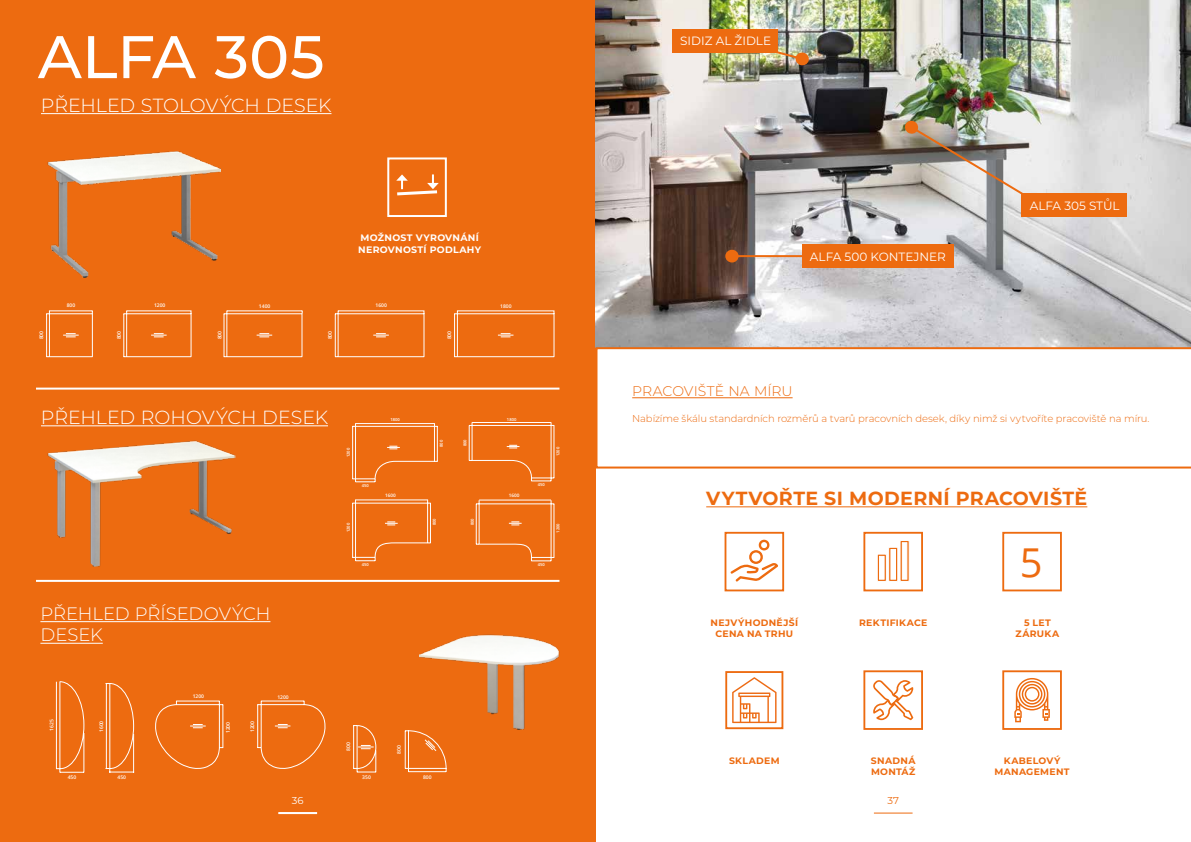
<style>
.page{position:relative;width:1191px;height:842px;background:#fff}
.page>*{position:absolute;margin:0;border:0;box-sizing:border-box;transform-origin:0 0}
.t1{font:500 60px "Montserrat";color:#fff}
.t2{font:39.8px "Open Sans";color:#ed6b10}
.t3{font:300 19px "Montserrat";letter-spacing:-.005em;color:#fff}
.t4{font:700 19px "Montserrat";letter-spacing:.02em;color:#ed6b10}
.t5{font:300 18px/21.6px "Montserrat";color:#fff}
.t6{font:300 14px "Montserrat";color:#ed6b10}
.t7{font:12px "Montserrat";color:#fff}
.t8{font:300 10px "Montserrat";letter-spacing:-.01em;color:#ed6b10}
.t9{font:10px "Montserrat";color:#fff}
.t10{font:10px "Montserrat";color:#ed6b10}
.t11{font:700 9.4px/11.3px "Montserrat";letter-spacing:.03em;color:#fff}
.t12{font:700 9.3px/11.2px "Montserrat";letter-spacing:.035em;color:#ed6b10;text-align:center}
.t13{font:600 5px "Open Sans";color:#fff}
.t14{font:600 4.7px "Open Sans";color:#fff}
.t15{font:600 4.1px "Open Sans";color:#fff}
</style>
<div class="page">
<hr style="left:874px;top:812px;width:38px;height:1px;background:#ed6b10">
<div style="left:0;top:0;width:595px;height:842px;background:#ed6b10"></div>
<img style="left:595px;top:0;width:596px;height:347px">
<svg style="left:595px;top:347px;width:596px;height:121px"></svg>
<hr style="left:278px;top:812px;width:39px;height:2px;background:#fff">
<img style="left:47px;top:151px;width:174px;height:127px">
<hr style="left:41px;top:113px;width:290px;height:1px;background:#fff">
<hr style="left:41px;top:425px;width:287px;height:1px;background:#fff">
<hr style="left:40px;top:621px;width:230px;height:1px;background:#fff">
<hr style="left:40px;top:643px;width:63px;height:1px;background:#fff">
<svg style="left:46px;top:310px;width:47px;height:48px"></svg>
<svg style="left:454px;top:310px;width:101px;height:48px"></svg>
<svg style="left:334px;top:310px;width:91px;height:48px"></svg>
<svg style="left:123px;top:310px;width:69px;height:48px"></svg>
<svg style="left:223px;top:310px;width:80px;height:48px"></svg>
<img style="left:47px;top:441px;width:189px;height:126px">
<img style="left:420px;top:634px;width:139px;height:96px">
<hr style="left:706px;top:506px;width:381px;height:1px;background:#ed6b10">
<div style="left:1002px;top:532px;width:59px;height:59px;background:#fff;border:2px solid #ed6b10"></div>
<div style="left:1002px;top:670px;width:59px;height:60px;background:#fff;border:2px solid #ed6b10"></div>
<svg style="left:1014px;top:678px;width:35px;height:44px"></svg>
<div style="left:863px;top:670px;width:60px;height:60px;background:#fff;border:2px solid #ed6b10"></div>
<svg style="left:873px;top:680px;width:40px;height:40px"></svg>
<div style="left:863px;top:532px;width:60px;height:59px;background:#fff;border:2px solid #ed6b10"></div>
<svg style="left:877px;top:541px;width:32px;height:41px"></svg>
<div style="left:724px;top:532px;width:60px;height:59px;background:#fff;border:2px solid #ed6b10"></div>
<svg style="left:730px;top:540px;width:48px;height:41px"></svg>
<svg style="left:732px;top:677px;width:44px;height:46px"></svg>
<div style="left:725px;top:671px;width:58px;height:58px;border:2px solid #ed6b10"></div>
<hr style="left:632px;top:397px;width:160px;height:1px;background:#ed6b10">
<svg style="left:739px;top:40px;width:70px;height:26px"></svg>
<div style="left:673px;top:29px;width:105px;height:24px;background:#ed6b10"></div>
<div style="left:802px;top:244px;width:151px;height:24px;background:#ed6b10"></div>
<hr style="left:732px;top:255px;width:138px;height:2px;background:#ed6b10">
<div style="left:725px;top:250px;width:13px;height:12px;background:#ed6b10;border-radius:50%"></div>
<div style="left:1021px;top:193px;width:105px;height:24px;background:#ed6b10"></div>
<img style="left:904px;top:120px;width:129px;height:81px">
<hr style="left:36px;top:388px;width:523px;height:2px;background:#fff">
<hr style="left:36px;top:580px;width:523px;height:2px;background:#fff">
<svg style="left:353px;top:725px;width:24px;height:48px"></svg>
<svg style="left:55px;top:681px;width:30px;height:92px"></svg>
<svg style="left:155px;top:700px;width:69px;height:69px"></svg>
<svg style="left:257px;top:700px;width:69px;height:69px"></svg>
<svg style="left:404px;top:730px;width:43px;height:43px"></svg>
<svg style="left:106px;top:683px;width:28px;height:89px"></svg>
<svg style="left:352px;top:423px;width:86px;height:60px"></svg>
<hr style="left:355px;top:423px;width:79px;height:1px;background:#fff">
<svg style="left:468px;top:422px;width:87px;height:60px"></svg>
<hr style="left:472px;top:422px;width:79px;height:1px;background:#fff">
<svg style="left:352px;top:499px;width:79px;height:63px"></svg>
<hr style="left:355px;top:499px;width:72px;height:1px;background:#fff">
<svg style="left:475px;top:499px;width:80px;height:63px"></svg>
<hr style="left:479px;top:500px;width:72px;height:1px;background:#fff">
<div style="left:387px;top:157px;width:60px;height:60px;background:#ed6b10;border:2px solid #fff"></div>
<svg style="left:396px;top:174px;width:43px;height:22px"></svg>
<h1 class="t1" style="left:38px;top:15px;width:288px">ALFA 305</h1>
<h3 class="t3" style="left:41px;top:92px;width:292px">PŘEHLED STOLOVÝCH DESEK</h3>
<p class="t13" style="left:38px;top:339px;width:10px;rotate:-90deg">800</p>
<p class="t13" style="left:67px;top:302px;width:10px">800</p>
<p class="t13" style="left:116px;top:339px;width:10px;rotate:-90deg">800</p>
<p class="t13" style="left:154px;top:301px;width:13px">1200</p>
<p class="t13" style="left:216px;top:339px;width:10px;rotate:-90deg">800</p>
<p class="t13" style="left:259px;top:303px;width:13px">1400</p>
<p class="t13" style="left:326px;top:339px;width:10px;rotate:-90deg">800</p>
<p class="t11" style="left:358px;top:232px;width:124px">MOŽNOST VYROVNÁNÍ<br>NEROVNOSTÍ PODLAHY</p>
<p class="t13" style="left:375px;top:302px;width:13px">1600</p>
<p class="t13" style="left:446px;top:339px;width:10px;rotate:-90deg">800</p>
<p class="t13" style="left:500px;top:303px;width:13px">1800</p>
<h3 class="t3" style="left:41px;top:404px;width:288px">PŘEHLED ROHOVÝCH DESEK</h3>
<h3 class="t5" style="left:40px;top:602px;width:231px">PŘEHLED PŘÍSEDOVÝCH<br>DESEK</h3>
<p class="t15" style="left:345px;top:457px;width:11px;rotate:-90deg">1200</p>
<p class="t15" style="left:362px;top:483px;width:9px">450</p>
<p class="t15" style="left:390px;top:416px;width:11px">1800</p>
<p class="t15" style="left:438px;top:447px;width:9px;rotate:-90deg">800</p>
<p class="t15" style="left:462px;top:446px;width:9px;rotate:-90deg">800</p>
<p class="t15" style="left:507px;top:416px;width:11px">1800</p>
<p class="t14" style="left:385px;top:492px;width:12px">1600</p>
<p class="t14" style="left:509px;top:492px;width:12px">1600</p>
<p class="t15" style="left:538px;top:482px;width:9px">450</p>
<p class="t15" style="left:555px;top:456px;width:11px;rotate:-90deg">1200</p>
<p class="t15" style="left:431px;top:525px;width:9px;rotate:-90deg">800</p>
<p class="t15" style="left:469px;top:525px;width:9px;rotate:-90deg">800</p>
<p class="t15" style="left:345px;top:532px;width:11px;rotate:-90deg">1200</p>
<p class="t15" style="left:555px;top:533px;width:11px;rotate:-90deg">1200</p>
<p class="t15" style="left:362px;top:562px;width:9px">450</p>
<p class="t15" style="left:538px;top:562px;width:9px">450</p>
<p class="t13" style="left:48px;top:731px;width:13px;rotate:-90deg">1625</p>
<p class="t13" style="left:68px;top:773px;width:10px">450</p>
<p class="t13" style="left:98px;top:732px;width:13px;rotate:-90deg">1600</p>
<p class="t13" style="left:118px;top:773px;width:10px">450</p>
<p class="t13" style="left:193px;top:692px;width:13px">1200</p>
<p class="t13" style="left:224px;top:733px;width:13px;rotate:-90deg">1200</p>
<p class="t13" style="left:249px;top:732px;width:13px;rotate:-90deg">1200</p>
<p class="t13" style="left:277px;top:693px;width:13px">1200</p>
<p class="t13" style="left:345px;top:751px;width:10px;rotate:-90deg">800</p>
<p class="t13" style="left:362px;top:773px;width:10px">350</p>
<p class="t13" style="left:396px;top:754px;width:10px;rotate:-90deg">800</p>
<p class="t13" style="left:423px;top:773px;width:10px">800</p>
<p class="t7" style="left:680px;top:32px;width:92px">SIDIZ AL ŽIDLE</p>
<p class="t7" style="left:810px;top:248px;width:137px">ALFA 500 KONTEJNER</p>
<p class="t7" style="left:1029px;top:197px;width:91px">ALFA 305 STŮL</p>
<h3 class="t6" style="left:632px;top:382px;width:162px">PRACOVIŠTĚ NA MÍRU</h3>
<p class="t8" style="left:632px;top:412px;width:519px">Nabízíme škálu standardních rozměrů a tvarů pracovních desek, díky nimž si vytvoříte pracoviště na míru.</p>
<h3 class="t4" style="left:706px;top:484px;width:382px">VYTVOŘTE SI MODERNÍ PRACOVIŠTĚ</h3>
<p class="t12" style="left:710px;top:616px;width:89px">NEJVÝHODNĚJŠÍ<br>CENA NA TRHU</p>
<p class="t12" style="left:729px;top:754px;width:52px">SKLADEM</p>
<p class="t12" style="left:859px;top:616px;width:70px">REKTIFIKACE</p>
<p class="t12" style="left:871px;top:754px;width:46px;text-align:left">SNADNÁ<br>MONTÁŽ</p>
<h2 class="t2" style="left:1020px;top:535px;width:24px">5</h2>
<p class="t12" style="left:1015px;top:616px;width:45px">5 LET<br>ZÁRUKA</p>
<p class="t12" style="left:994px;top:754px;width:76px">KABELOVÝ<br>MANAGEMENT</p>
<p class="t9" style="left:292px;top:794px;width:13px">36</p>
<p class="t10" style="left:887px;top:794px;width:13px">37</p>
</div>
